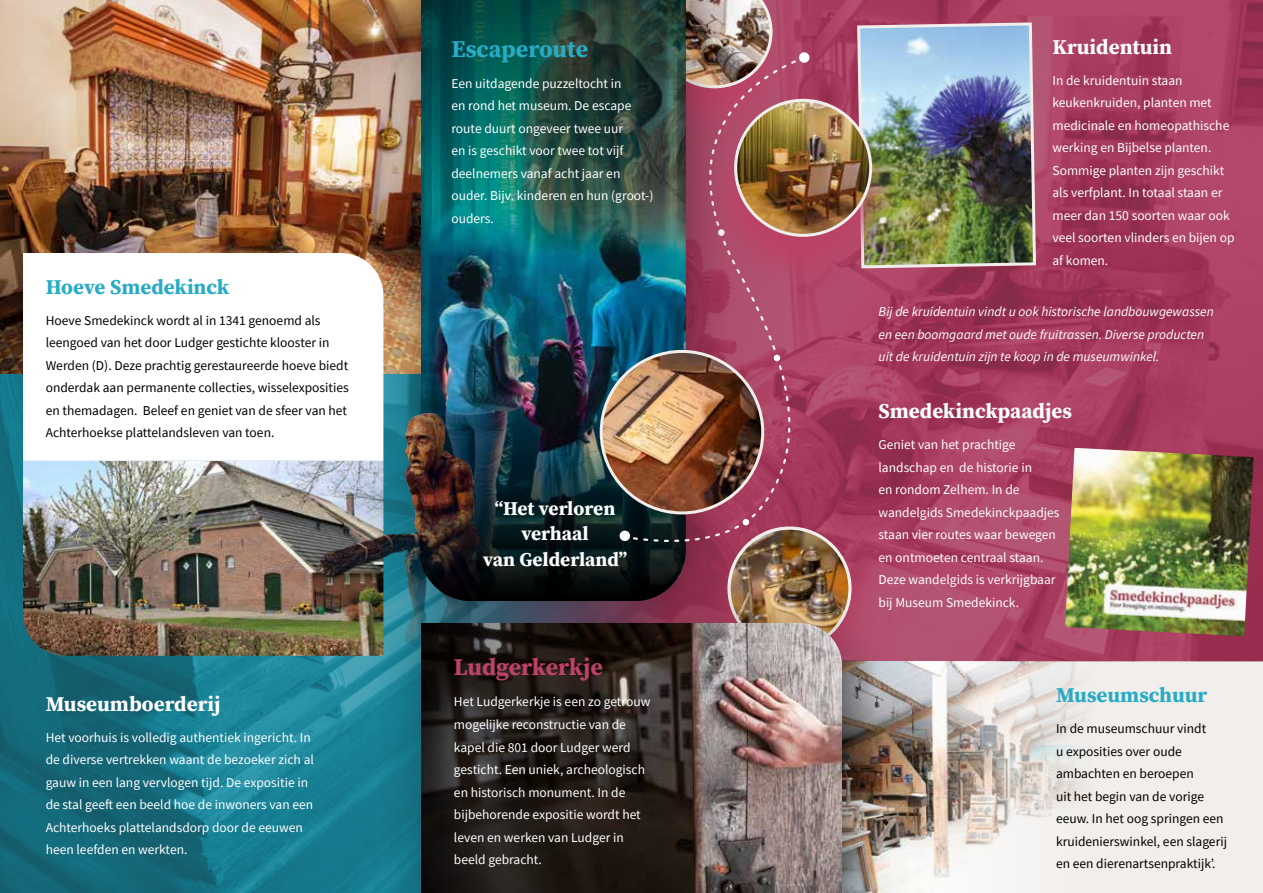
<style>
.page{position:relative;width:1263px;height:893px;background:#fff}
.page>*{position:absolute;margin:0;border:0;box-sizing:border-box;transform-origin:0 0}
.t1{font:700 24px "Source Serif Pro";letter-spacing:-.01em;color:#bc4267}
.t2{font:700 24px "Source Serif Pro";color:#28abc5}
.t3{font:700 21px "Source Serif Pro";color:#fff}
.t4{font:700 21px "Source Serif Pro";color:#28abc5}
.t5{font:700 19.5px/25.5px "Source Serif Pro";color:#fff;text-align:center}
.t6{font:13.5px/22.5px "Source Sans Pro";color:#fff}
.t7{font:13.5px/22.5px "Source Sans Pro";color:#000}
.t8{font:italic 13.5px/22.5px "Source Sans Pro";color:#fff}
</style>
<div class="page">
<img style="left:0;top:0;width:373px;height:374px">
<img style="left:0;top:374px;width:373px;height:519px">
<div style="left:1093px;top:661px;width:170px;height:232px;background:#f1eeeb"></div>
<img style="left:801px;top:0;width:462px;height:661px">
<img style="left:890px;top:661px;width:203px;height:232px">
<img style="left:23px;top:461px;width:281px;height:195px">
<svg style="left:23px;top:253px;width:350px;height:208px"></svg>
<div style="left:373px;top:0;width:361px;height:648px;background:#000;opacity:.4"></div>
<img style="left:421px;top:249px;width:202px;height:140px">
<svg style="left:421px;top:0;width:235px;height:249px;background:#125752"></svg>
<img style="left:499px;top:389px;width:187px;height:186px">
<img style="left:656px;top:0;width:145px;height:56px">
<img style="left:623px;top:56px;width:182px;height:484px">
<div style="left:799px;top:52px;width:11px;height:11px;background:#fff;border-radius:50%"></div>
<div style="left:619px;top:530px;width:11px;height:11px;background:#fff;border-radius:50%"></div>
<svg style="left:773px;top:354px;width:7px;height:7px"></svg>
<div style="left:742px;top:519px;width:7px;height:7px;background:#fff;border-radius:50%"></div>
<img style="left:601px;top:351px;width:162px;height:162px;border-radius:81px">
<div style="left:600px;top:350px;width:164px;height:164px;border:3px solid #f1eeeb;border-radius:50%"></div>
<svg style="left:695px;top:528px;width:179px;height:47px;background:#a44261"></svg>
<img style="left:729px;top:528px;width:121px;height:121px;border-radius:60px">
<img style="left:856px;top:21px;width:181px;height:249px">
<img style="left:1065px;top:448px;width:188px;height:188px">
<img style="left:702px;top:100px;width:193px;height:194px">
<img style="left:736px;top:100px;width:135px;height:135px;border-radius:68px">
<div style="left:734px;top:99px;width:138px;height:138px;border:3px solid #f1eeeb;border-radius:50%"></div>
<div style="left:373px;top:575px;width:517px;height:318px;background:#000;opacity:.28"></div>
<img style="left:678px;top:623px;width:164px;height:270px">
<svg style="left:421px;top:623px;width:257px;height:270px;background:#231d19"></svg>
<img style="left:304px;top:389px;width:195px;height:274px">
<h2 class="t4" style="left:46px;top:272px;width:185px">Hoeve Smedekinck</h2>
<p class="t7" style="left:46px;top:309px;width:305px">Hoeve Smedekinck wordt al in 1341 genoemd als leengoed van het door Ludger gestichte klooster in Werden (D). Deze prachtig gerestaureerde hoeve biedt onderdak aan permanente collecties, wisselexposities en themadagen. Beleef en geniet van de sfeer van het Achterhoekse plattelandsleven van toen.</p>
<h2 class="t3" style="left:46px;top:689px;width:176px">Museumboerderij</h2>
<p class="t6" style="left:46px;top:726px;width:270px">Het voorhuis is volledig authentiek ingericht. In de diverse vertrekken waant de bezoeker zich al gauw in een lang vervlogen tijd. De expositie in de stal geeft een beeld hoe de inwoners van een Achterhoeks plattelandsdorp door de eeuwen heen leefden en werkten.</p>
<h1 class="t2" style="left:451px;top:32px;width:138px">Escaperoute</h1>
<p class="t6" style="left:451px;top:72px;width:204px">Een uitdagende puzzeltocht in<br>en rond het museum. De escape route duurt ongeveer twee uur<br>en is geschikt voor twee tot vijf deelnemers vanaf acht jaar en ouder. Bijv. kinderen en hun (groot-) ouders.</p>
<h3 class="t5" style="left:483px;top:495px;width:145px">“Het verloren verhaal<br>van Gelderland”</h3>
<h1 class="t1" style="left:454px;top:651px;width:150px">Ludgerkerkje</h1>
<p class="t6" style="left:454px;top:691px;width:198px">Het Ludgerkerkje is een zo getrouw mogelijke reconstructie van de kapel die 801 door Ludger werd gesticht. Een uniek, archeologisch en historisch monument. In de bijbehorende expositie wordt het leven en werken van Ludger in beeld gebracht.</p>
<h2 class="t3" style="left:1052px;top:32px;width:121px">Kruidentuin</h2>
<p class="t6" style="left:1052px;top:69px;width:184px">In de kruidentuin staan keukenkruiden, planten met medicinale en homeopathische werking en Bijbelse planten.<br>Sommige planten zijn geschikt als verfplant. In totaal staan er meer dan 150 soorten waar ook veel soorten vlinders en bijen op af komen.</p>
<p class="t8" style="left:878px;top:300px;width:337px">Bij de kruidentuin vindt u ook historische landbouwgewassen en een boomgaard met oude fruitrassen. Diverse producten uit de kruidentuin zijn te koop in de museumwinkel.</p>
<h2 class="t3" style="left:878px;top:397px;width:195px">Smedekinckpaadjes</h2>
<p class="t6" style="left:878px;top:434px;width:182px">Geniet van het prachtige landschap en de historie in<br>en rondom Zelhem. In de wandelgids Smedekinckpaadjes staan vier routes waar bewegen en ontmoeten centraal staan.<br>Deze wandelgids is verkrijgbaar bij Museum Smedekinck.</p>
<h2 class="t4" style="left:1056px;top:681px;width:153px">Museumschuur</h2>
<p class="t7" style="left:1056px;top:717px;width:172px">In de museumschuur vindt<br>u exposities over oude ambachten en beroepen<br>uit het begin van de vorige eeuw. In het oog springen een kruidenierswinkel, een slagerij en een dierenartsenpraktijk’.</p>
</div>
